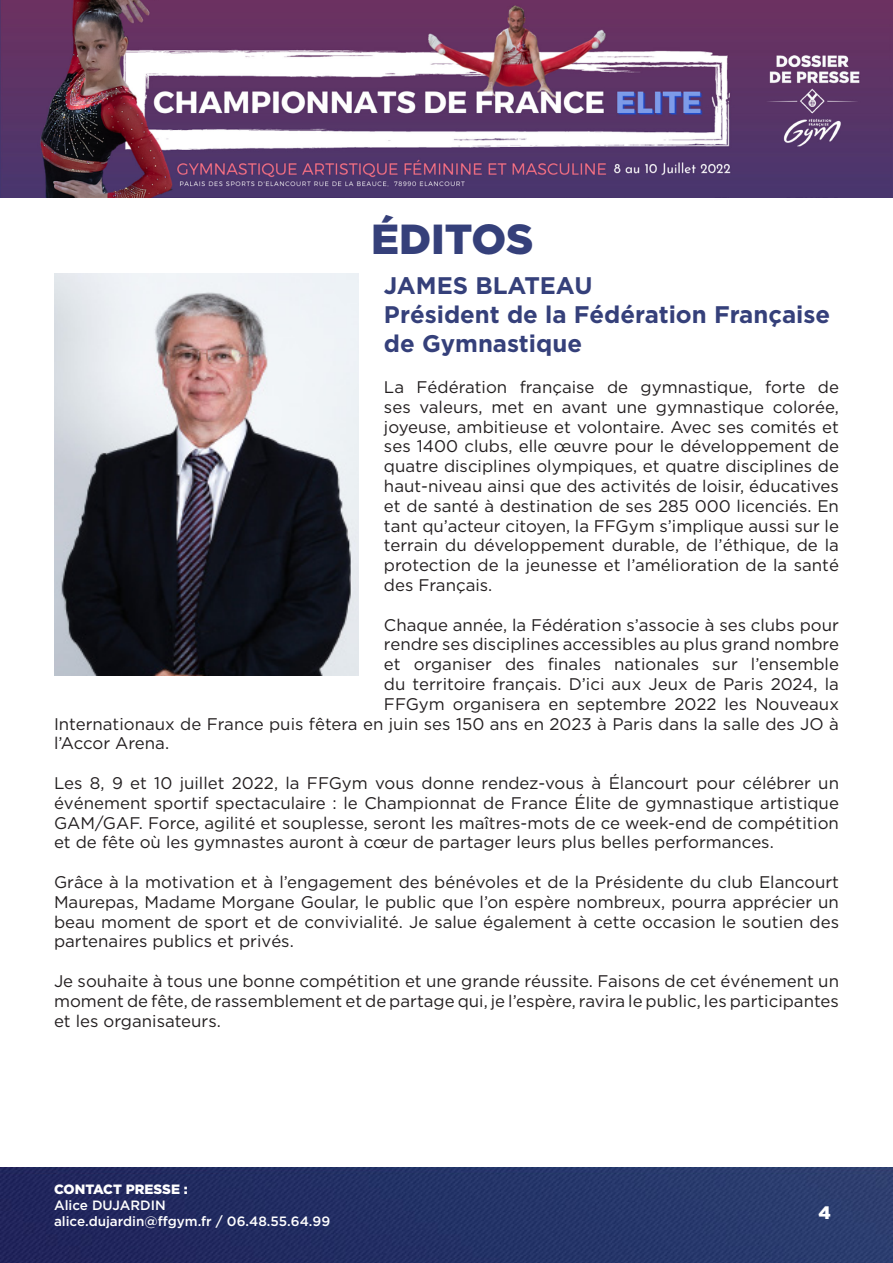
<style>
.page{position:relative;width:893px;height:1263px;background:#fff}
.page>*{position:absolute;margin:0;border:0;box-sizing:border-box;transform-origin:0 0}
.Texte_paragraphe{font:900 42px "Gotham HTF";color:#35407a}
.Texte_paragraphe-2{font:700 24px "Gotham HTF";color:#35407a}
.t1{font:900 21px "Gotham HTF";color:#eaeeef}
.t2{font:900 18px "Gotham HTF";color:#fff}
.t3{font:16.8px/19.8px "Gotham HTF";color:#231f20;text-align:justify}
.t4{font:500 13.5px/16.2px "Gotham HTF";color:#fff}
.t5{font:900 13.5px "Gotham HTF";color:#fff}
</style>
<div class="page">
<img style="left:0;top:1167px;width:893px;height:96px">
<img style="left:0;top:0;width:893px;height:197px">
<img style="left:54px;top:274px;width:304px;height:402px">
<p class="Texte_paragraphe" style="left:371px;top:215px;width:164px">ÉDITOS</p>
<p class="Texte_paragraphe-2" style="left:384px;top:272px;width:210px">JAMES BLATEAU</p>
<p class="Texte_paragraphe-2" style="left:384px;top:300px;width:448px">Président de la Fédération Française</p>
<p class="Texte_paragraphe-2" style="left:384px;top:329px;width:200px">de Gymnastique</p>
<p class="t3" style="left:384px;top:377px;width:457px">La Fédération française de gymnastique, forte de ses valeurs, met en avant une gymnastique colorée, joyeuse, ambitieuse et volontaire. Avec ses comités et ses 1400 clubs, elle œuvre pour le développement de quatre disciplines olympiques, et quatre disciplines de haut-niveau ainsi que des activités de loisir, éducatives et de santé à destination de ses 285 000 licenciés. En tant qu’acteur citoyen, la FFGym s’implique aussi sur le terrain du développement durable, de l’éthique, de la protection de la jeunesse et l’amélioration de la santé des Français.</p>
<p class="t3" style="left:384px;top:614px;width:456px">Chaque année, la Fédération s’associe à ses clubs pour</p>
<p class="t3" style="left:384px;top:634px;width:456px">rendre ses disciplines accessibles au plus grand nombre</p>
<p class="t3" style="left:384px;top:654px;width:456px">et organiser des finales nationales sur l’ensemble</p>
<p class="t3" style="left:384px;top:674px;width:456px">du territoire français. D’ici aux Jeux de Paris 2024, la</p>
<p class="t3" style="left:384px;top:694px;width:456px">FFGym organisera en septembre 2022 les Nouveaux</p>
<p class="t3" style="left:54px;top:713px;width:786px">Internationaux de France puis fêtera en juin ses 150 ans en 2023 à Paris dans la salle des JO à</p>
<p class="t3" style="left:54px;top:733px;width:117px">l’Accor Arena.</p>
<p class="t3" style="left:54px;top:773px;width:786px">Les 8, 9 et 10 juillet 2022, la FFGym vous donne rendez-vous à Élancourt pour célébrer un événement sportif spectaculaire : le Championnat de France Élite de gymnastique artistique GAM/GAF. Force, agilité et souplesse, seront les maîtres-mots de ce week-end de compétition et de fête où les gymnastes auront à cœur de partager leurs plus belles performances.</p>
<p class="t3" style="left:54px;top:872px;width:787px">Grâce à la motivation et à l’engagement des bénévoles et de la Présidente du club Elancourt Maurepas, Madame Morgane Goular, le public que l’on espère nombreux, pourra apprécier un beau moment de sport et de convivialité. Je salue également à cette occasion le soutien des partenaires publics et privés.</p>
<p class="t3" style="left:54px;top:971px;width:786px">Je souhaite à tous une bonne compétition et une grande réussite. Faisons de cet événement un moment de fête, de rassemblement et de partage qui, je l’espère, ravira le public, les participantes et les organisateurs.</p>
<p class="t5" style="left:54px;top:1181px;width:135px">CONTACT PRESSE :</p>
<p class="t4" style="left:54px;top:1197px;width:278px">Alice DUJARDIN<br>alice.dujardin@ffgym.fr / 06.48.55.64.99</p>
<p class="t2" style="left:819px;top:1202px;width:14px">4</p>
<p class="t1" style="left:46px;top:1206px;width:16px">4</p>
</div>
